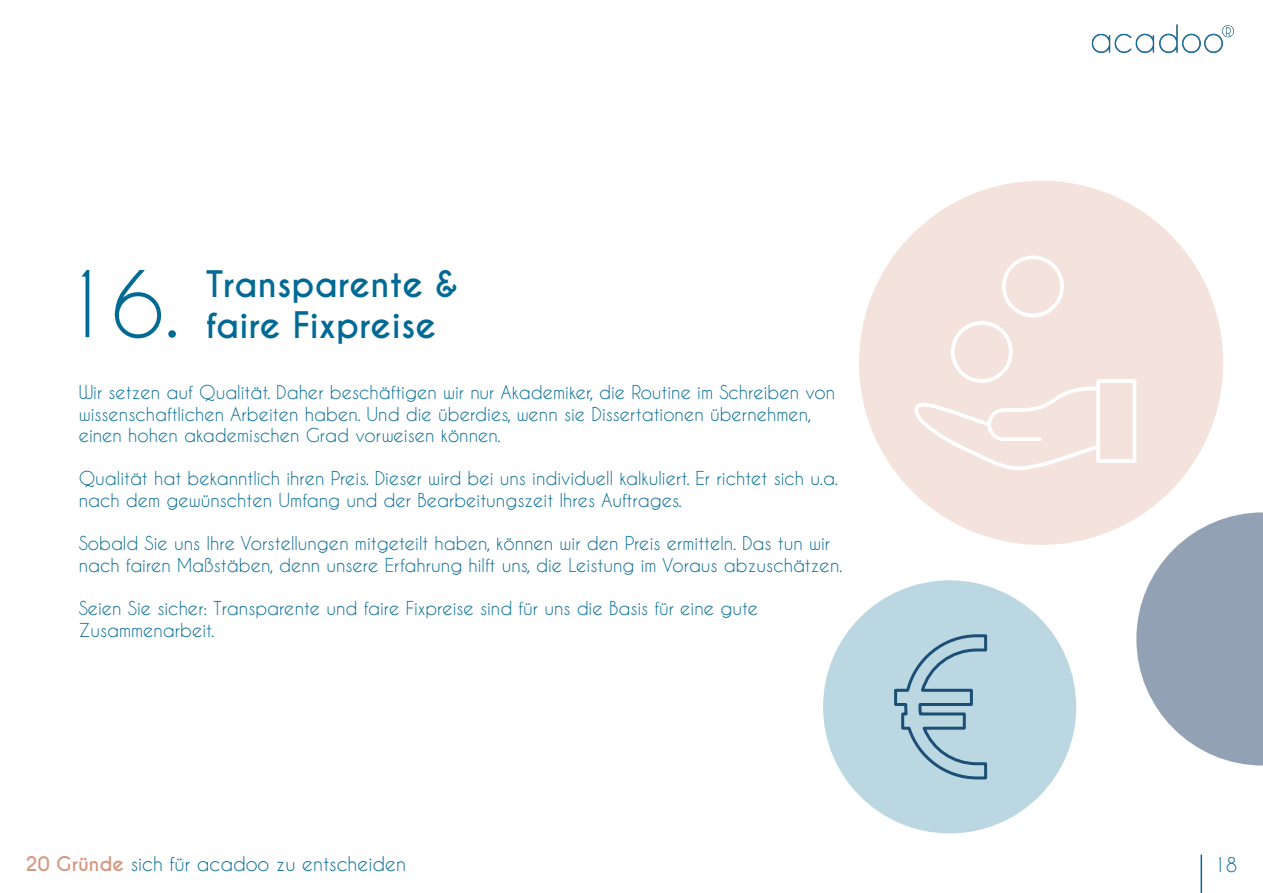
<style>
.page{position:relative;width:1263px;height:893px;background:#fff}
.page>*{position:absolute;margin:0;border:0;box-sizing:border-box;transform-origin:0 0}
.t1{font:85.95px "Caviar Dreams";color:#006a95}
.t2{font:700 34.2px "Caviar Dreams";color:#006a95}
.t3{font:19.05px "Caviar Dreams";color:#006a95}
.t4{font:18px/21.6px "Caviar Dreams";color:#006a95}
.s1{font-weight:700;color:#d6967f}
</style>
<div class="page">
<img style="left:1091px;top:24px;width:143px;height:29px">
<hr style="left:1200px;top:855px;width:2px;height:38px;background:#006a95">
<div style="left:859px;top:181px;width:364px;height:364px;background:#f4e3dc;border-radius:50%"></div>
<svg style="left:1136px;top:512px;width:127px;height:254px"></svg>
<div style="left:823px;top:580px;width:253px;height:253px;background:#bbd7e2;border-radius:50%"></div>
<svg style="left:914px;top:255px;width:223px;height:215px"></svg>
<h1 class="t1" style="left:59px;top:253px;width:122px">16.</h1>
<h2 class="t2" style="left:206px;top:263px;width:253px">Transparente &amp;</h2>
<h2 class="t2" style="left:206px;top:305px;width:232px">faire Fixpreise</h2>
<p class="t4" style="left:79px;top:381px;width:758px">Wir setzen auf Qualität. Daher beschäftigen wir nur Akademiker, die Routine im Schreiben von wissenschaftlichen Arbeiten haben. Und die überdies, wenn sie Dissertationen übernehmen, einen hohen akademischen Grad vorweisen können.</p>
<p class="t4" style="left:79px;top:467px;width:761px">Qualität hat bekanntlich ihren Preis. Dieser wird bei uns individuell kalkuliert. Er richtet sich u.a. nach dem gewünschten Umfang und der Bearbeitungszeit Ihres Auftrages.</p>
<p class="t4" style="left:79px;top:532px;width:765px">Sobald Sie uns Ihre Vorstellungen mitgeteilt haben, können wir den Preis ermitteln. Das tun wir nach fairen Maßstäben, denn unsere Erfahrung hilft uns, die Leistung im Voraus abzuschätzen.</p>
<p class="t4" style="left:79px;top:597px;width:681px">Seien Sie sicher: Transparente und faire Fixpreise sind für uns die Basis für eine gute<br>Zusammenarbeit.</p>
<p class="t3" style="left:26px;top:852px;width:382px"><span class="s1">20 Gründe</span> sich für acadoo zu entscheiden</p>
<p class="t3" style="left:1214px;top:853px;width:25px">18</p>
</div>
